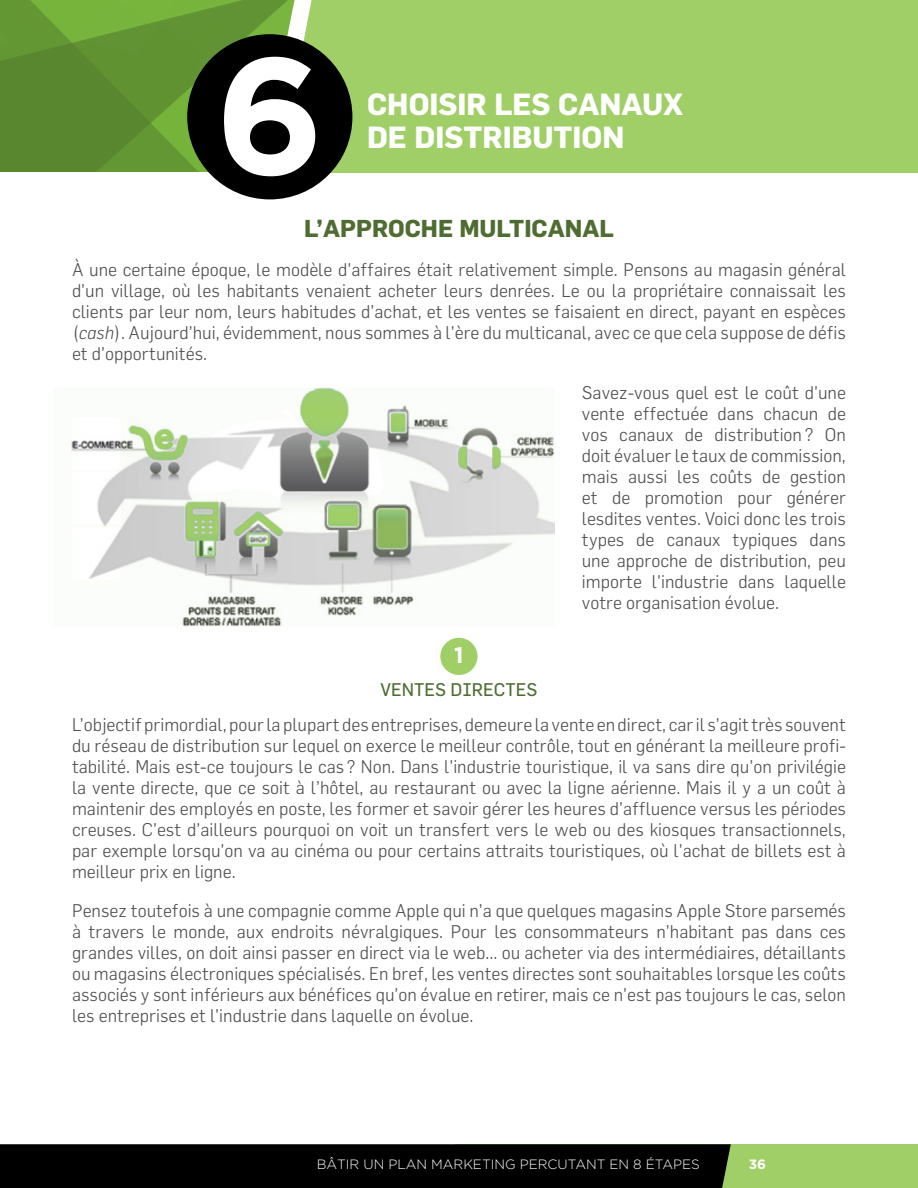
<style>
.page{position:relative;width:918px;height:1188px;background:#fff}
.page>*{position:absolute;margin:0;border:0;box-sizing:border-box;transform-origin:0 0}
.t1{font:700 165.15px "Gotham";color:#fff}
.t2{font:700 30px "Flama";color:#fff}
.t3{font:700 24px "Flama";color:#4f6d33}
.t4{font:700 22.5px "Gotham";color:#fff}
.t5{font:300 18px/21px "Flama";color:#4d4e4f;text-align:justify}
.t6{font:18px "Flama";color:#4f6d33}
.t7{font:300 13.5px "Gotham";color:#fff}
.t8{font:700 13.5px "Gotham";color:#fff}
.s1{font-style:italic}
</style>
<div class="page">
<svg style="left:0;top:0;width:54px;height:172px;fill:#59872f"></svg>
<svg style="left:54px;top:0;width:224px;height:173px;fill:#619233"></svg>
<div style="left:278px;top:0;width:640px;height:173px;background:#a0cf67"></div>
<div style="left:187px;top:34px;width:165px;height:165px;background:#000;border-radius:50%"></div>
<div style="left:440px;top:638px;width:38px;height:37px;background:#a0cf67;border-radius:50%"></div>
<img style="left:71px;top:387px;width:484px;height:239px">
<div style="left:455px;top:1144px;width:463px;height:44px;background:#a0cf67"></div>
<div style="left:0;top:1144px;width:731px;height:44px;background:#000"></div>
<h1 class="t1" style="left:215px;top:20px;width:111px">6</h1>
<h2 class="t2" style="left:367px;top:86px;width:317px">CHOISIR LES CANAUX</h2>
<h2 class="t2" style="left:367px;top:119px;width:259px">DE DISTRIBUTION</h2>
<h3 class="t3" style="left:304px;top:214px;width:311px">L’APPROCHE MULTICANAL</h3>
<p class="t5" style="left:72px;top:258px;width:776px">À une certaine époque, le modèle d’affaires était relativement simple. Pensons au magasin général d’un village, où les habitants venaient acheter leurs denrées. Le ou la propriétaire connaissait les clients par leur nom, leurs habitudes d’achat, et les ventes se faisaient en direct, payant en espèces (<span class="s1">cash</span>). Aujourd’hui, évidemment, nous sommes à l’ère du multicanal, avec ce que cela suppose de défis et d’opportunités.</p>
<p class="t5" style="left:582px;top:382px;width:266px">Savez-vous quel est le coût d’une vente effectuée dans chacun de vos canaux de distribution? On doit évaluer le taux de commission, mais aussi les coûts de gestion et de promotion pour générer lesdites ventes. Voici donc les trois types de canaux typiques dans une approche de distribution, peu importe l’industrie dans laquelle votre organisation évolue.</p>
<p class="t4" style="left:454px;top:642px;width:11px">1</p>
<p class="t6" style="left:381px;top:679px;width:158px">VENTES DIRECTES</p>
<p class="t5" style="left:72px;top:714px;width:776px">L’objectif primordial, pour la plupart des entreprises, demeure la vente en direct, car il s’agit très souvent du réseau de distribution sur lequel on exerce le meilleur contrôle, tout en générant la meilleure profi&shy;tabilité. Mais est-ce toujours le cas? Non. Dans l’industrie touristique, il va sans dire qu’on privilégie la vente directe, que ce soit à l’hôtel, au restaurant ou avec la ligne aérienne. Mais il y a un coût à maintenir des employés en poste, les former et savoir gérer les heures d’affluence versus les périodes creuses. C’est d’ailleurs pourquoi on voit un transfert vers le web ou des kiosques transactionnels, par exemple lorsqu’on va au cinéma ou pour certains attraits touristiques, où l’achat de billets est à meilleur prix en ligne.</p>
<p class="t5" style="left:72px;top:900px;width:776px">Pensez toutefois à une compagnie comme Apple qui n’a que quelques magasins Apple Store parsemés à travers le monde, aux endroits névralgiques. Pour les consommateurs n’habitant pas dans ces grandes villes, on doit ainsi passer en direct via le web... ou acheter via des intermédiaires, détaillants ou magasins électroniques spécialisés. En bref, les ventes directes sont souhaitables lorsque les coûts associés y sont inférieurs aux bénéfices qu’on évalue en retirer, mais ce n’est pas toujours le cas, selon les entreprises et l’industrie dans laquelle on évolue.</p>
<p class="t7" style="left:317px;top:1157px;width:384px">BÂTIR UN PLAN MARKETING PERCUTANT EN 8 ÉTAPES</p>
<p class="t8" style="left:749px;top:1157px;width:19px">36</p>
</div>
